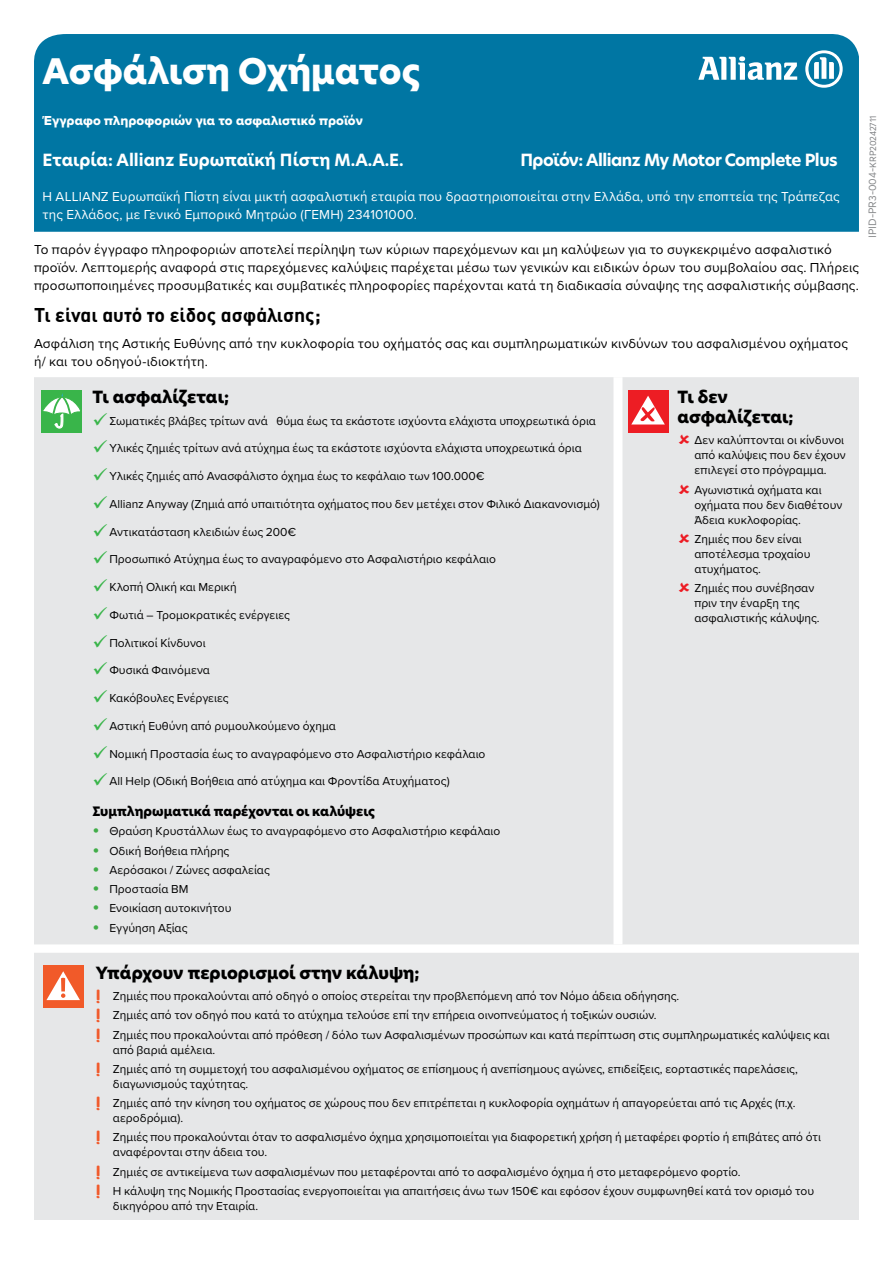
<style>
.page{position:relative;width:893px;height:1263px;background:#fff}
.page>*{position:absolute;margin:0;border:0;box-sizing:border-box;transform-origin:0 0}
.t1{font:800 34.5px "New Hero";color:#fff}
.t2{font:700 19.5px "DIN Greek";color:#000}
.t3{font:800 16.5px/19.8px "New Hero";color:#000}
.t4{font:700 16.5px "New Hero";color:#fff}
.t5{font:700 16.5px "New Hero";letter-spacing:-.03em;color:#fff}
.t6{font:13.5px/18px "Proxima Nova";letter-spacing:.015em;color:#000}
.t7{font:13.5px/18px "Proxima Nova";letter-spacing:.015em;color:#fff}
.t8{font:13.5px "Proxima Nova Extrabld";letter-spacing:.01em;color:#fff}
.t9{font:800 12.75px "New Hero";letter-spacing:-.005em;color:#000}
.t10{font:12px/15px "Proxima Nova";letter-spacing:.005em;color:#000}
.t11{font:10.5px "Averta Std";color:#8a8c8e}
.s1{font-family:"DIN Greek";font-size:13.5px;color:#41ad49}
.s2{font-size:9px;color:#808285}
.s3{font-family:"Comic Sans MS";font-weight:700;font-size:17.25px;color:#f1592a}
</style>
<div class="page">
<div style="left:34px;top:34px;width:825px;height:198px;background:#0076a3"></div>
<svg style="left:34px;top:34px;width:32px;height:29px"></svg>
<div style="left:34px;top:377px;width:825px;height:567px;background:#e6e7e8"></div>
<div style="left:613px;top:377px;width:9px;height:567px;background:#fff"></div>
<div style="left:41px;top:390px;width:41px;height:42px;background:#39b54a"></div>
<svg style="left:43px;top:393px;width:37px;height:35px"></svg>
<div style="left:628px;top:390px;width:41px;height:42px;background:#ed1d24"></div>
<svg style="left:631px;top:396px;width:34px;height:28px"></svg>
<svg style="left:698px;top:56px;width:99px;height:24px"></svg>
<svg style="left:805px;top:34px;width:54px;height:54px"></svg>
<div style="left:34px;top:953px;width:825px;height:267px;background:#e6e7e8"></div>
<div style="left:43px;top:965px;width:41px;height:43px;background:#f15a29"></div>
<svg style="left:46px;top:971px;width:34px;height:29px"></svg>
<svg style="left:94px;top:412px;width:13px;height:13px"></svg>
<svg style="left:94px;top:440px;width:13px;height:13px"></svg>
<svg style="left:94px;top:468px;width:13px;height:13px"></svg>
<svg style="left:94px;top:496px;width:13px;height:12px"></svg>
<svg style="left:94px;top:523px;width:13px;height:13px"></svg>
<svg style="left:94px;top:551px;width:13px;height:13px"></svg>
<svg style="left:94px;top:579px;width:13px;height:13px"></svg>
<svg style="left:94px;top:607px;width:13px;height:12px"></svg>
<svg style="left:94px;top:634px;width:13px;height:13px"></svg>
<svg style="left:94px;top:662px;width:13px;height:13px"></svg>
<svg style="left:94px;top:690px;width:13px;height:13px"></svg>
<svg style="left:94px;top:718px;width:13px;height:12px"></svg>
<svg style="left:94px;top:745px;width:13px;height:13px"></svg>
<svg style="left:94px;top:773px;width:13px;height:13px"></svg>
<svg style="left:679px;top:435px;width:10px;height:9px"></svg>
<svg style="left:679px;top:484px;width:10px;height:9px"></svg>
<svg style="left:679px;top:533px;width:10px;height:10px"></svg>
<svg style="left:679px;top:582px;width:10px;height:10px"></svg>
<h1 class="t1" style="left:43px;top:48px;width:379px">Ασφάλιση Οχήματος</h1>
<p class="t8" style="left:43px;top:110px;width:322px">Έγγραφο πληροφοριών για το ασφαλιστικό προϊόν</p>
<h3 class="t4" style="left:43px;top:149px;width:363px">Εταιρία: Allianz Ευρωπαϊκή Πίστη Μ.Α.Α.Ε.</h3>
<h3 class="t5" style="left:520px;top:149px;width:319px">Προϊόν: Allianz My Motor Complete Plus</h3>
<p class="t7" style="left:43px;top:187px;width:799px">Η ALLIANZ Ευρωπαϊκή Πίστη είναι μικτή ασφαλιστική εταιρία που δραστηριοποιείται στην Ελλάδα, υπό την εποπτεία της Τράπεζας της Ελλάδος, με Γενικό Εμπορικό Μητρώο (ΓΕΜΗ) 234101000.</p>
<p class="t6" style="left:34px;top:240px;width:826px">Το παρόν έγγραφο πληροφοριών αποτελεί περίληψη των κύριων παρεχόμενων και μη καλύψεων για το συγκεκριμένο ασφαλιστικό προϊόν. Λεπτομερής αναφορά στις παρεχόμενες καλύψεις παρέχεται μέσω των γενικών και ειδικών όρων του συμβολαίου σας. Πλήρεις προσωποποιημένες προσυμβατικές και συμβατικές πληροφορίες παρέχονται κατά τη διαδικασία σύναψης της ασφαλιστικής σύμβασης.</p>
<h2 class="t2" style="left:34px;top:303px;width:288px">Τι είναι αυτό το είδος ασφάλισης;</h2>
<p class="t6" style="left:34px;top:334px;width:816px">Ασφάλιση της Αστικής Ευθύνης από την κυκλοφορία του οχήματός σας και συμπληρωματικών κινδύνων του ασφαλισμένου οχήματος ή/ και του οδηγού-ιδιοκτήτη.</p>
<h3 class="t3" style="left:92px;top:387px;width:138px">Τι ασφαλίζεται;</h3>
<p class="t10" style="left:109px;top:412px;width:488px">Σωματικές βλάβες τρίτων ανά θύμα έως τα εκάστοτε ισχύοντα ελάχιστα υποχρεωτικά όρια</p>
<p class="t10" style="left:109px;top:440px;width:474px">Υλικές ζημιές τρίτων ανά ατύχημα έως τα εκάστοτε ισχύοντα ελάχιστα υποχρεωτικά όρια</p>
<p class="t10" style="left:109px;top:468px;width:376px">Υλικές ζημιές από Ανασφάλιστο όχημα έως το κεφάλαιο των 100.000€</p>
<p class="t10" style="left:109px;top:496px;width:492px">Allianz Anyway (Ζημιά από υπαιτιότητα οχήματος που δεν μετέχει στον Φιλικό Διακανονισμό)</p>
<p class="t10" style="left:109px;top:523px;width:188px">Αντικατάσταση κλειδιών έως 200€</p>
<p class="t10" style="left:109px;top:551px;width:388px">Προσωπικό Ατύχημα έως το αναγραφόμενο στο Ασφαλιστήριο κεφάλαιο</p>
<p class="t10" style="left:109px;top:579px;width:129px">Κλοπή Ολική και Μερική</p>
<p class="t10" style="left:109px;top:607px;width:182px">Φωτιά – Τρομοκρατικές ενέργειες</p>
<p class="t10" style="left:109px;top:634px;width:98px">Πολιτικοί Κίνδυνοι</p>
<p class="t10" style="left:109px;top:662px;width:102px">Φυσικά Φαινόμενα</p>
<p class="t10" style="left:109px;top:690px;width:121px">Κακόβουλες Ενέργειες</p>
<p class="t10" style="left:109px;top:718px;width:228px">Αστική Ευθύνη από ρυμουλκούμενο όχημα</p>
<p class="t10" style="left:109px;top:746px;width:377px">Νομική Προστασία έως το αναγραφόμενο στο Ασφαλιστήριο κεφάλαιο</p>
<p class="t10" style="left:109px;top:773px;width:342px">All Help (Οδική Βοήθεια από ατύχημα και Φροντίδα Ατυχήματος)</p>
<p class="t9" style="left:92px;top:803px;width:284px">Συμπληρωματικά παρέχονται οι καλύψεις</p>
<p class="t10" style="left:92px;top:823px;width:409px"><span class="s1">•</span> Θραύση Κρυστάλλων έως το αναγραφόμενο στο Ασφαλιστήριο κεφάλαιο</p>
<p class="t10" style="left:92px;top:843px;width:138px"><span class="s1">•</span> Οδική Βοήθεια πλήρης</p>
<p class="t10" style="left:92px;top:862px;width:179px"><span class="s1">•</span> Αερόσακοι / Ζώνες ασφαλείας</p>
<p class="t10" style="left:92px;top:881px;width:98px"><span class="s1">•</span> Προστασία ΒΜ</p>
<p class="t10" style="left:92px;top:900px;width:141px"><span class="s1">•</span> Ενοικίαση αυτοκινήτου</p>
<p class="t10" style="left:92px;top:920px;width:97px"><span class="s1">•</span> Εγγύηση Αξίας</p>
<h3 class="t3" style="left:677px;top:387px;width:118px">Τι δεν ασφαλίζεται;</h3>
<p class="t10" style="left:694px;top:432px;width:153px">Δεν καλύπτονται οι κίνδυνοι από καλύψεις που δεν έχουν επιλεγεί στο πρόγραμμα.</p>
<p class="t10" style="left:694px;top:481px;width:149px">Αγωνιστικά οχήματα και οχήματα που δεν διαθέτουν<br>Άδεια κυκλοφορίας.</p>
<p class="t10" style="left:694px;top:531px;width:118px">Ζημιές που δεν είναι αποτέλεσμα τροχαίου ατυχήματος.</p>
<p class="t10" style="left:694px;top:580px;width:127px">Ζημιές που συνέβησαν πριν την έναρξη της ασφαλιστικής κάλυψης.</p>
<p class="t11" style="left:865px;top:238px;width:124px;rotate:-90deg">IPID-PR3-004-<span class="s2">KRP20242711</span></p>
<h3 class="t3" style="left:96px;top:963px;width:325px">Υπάρχουν περιορισμοί στην κάλυψη;</h3>
<p class="t10" style="left:96px;top:986px;width:735px;line-height:19.2px"><span class="s3">!</span> Ζημιές που προκαλούνται από οδηγό ο οποίος στερείται την προβλεπόμενη από τον Νόμο άδεια οδήγησης.<br><span class="s3">!</span> Ζημιές από τον οδηγό που κατά το ατύχημα τελούσε επί την επήρεια οινοπνεύματος ή τοξικών ουσιών.<br><span class="s3">!</span> Ζημιές που προκαλούνται από πρόθεση / δόλο των Ασφαλισμένων προσώπων και κατά περίπτωση στις συμπληρωματικές καλύψεις και</p>
<p class="t10" style="left:96px;top:1039px;width:704px;line-height:19.2px;text-indent:17px">από βαριά αμέλεια.<br><span class="s3">!</span> Ζημιές από τη συμμετοχή του ασφαλισμένου οχήματος σε επίσημους ή ανεπίσημους αγώνες, επιδείξεις, εορταστικές παρελάσεις,</p>
<p class="t10" style="left:96px;top:1074px;width:701px;line-height:19.2px;text-indent:17px">διαγωνισμούς ταχύτητας.<br><span class="s3">!</span> Ζημιές από την κίνηση του οχήματος σε χώρους που δεν επιτρέπεται η κυκλοφορία οχημάτων ή απαγορεύεται από τις Αρχές (π.χ.</p>
<p class="t10" style="left:96px;top:1108px;width:727px;line-height:19.2px;text-indent:17px">αεροδρόμια).<br><span class="s3">!</span> Ζημιές που προκαλούνται όταν το ασφαλισμένο όχημα χρησιμοποιείται για διαφορετική χρήση ή μεταφέρει φορτίο ή επιβάτες από ότι</p>
<p class="t10" style="left:96px;top:1142px;width:720px;line-height:19.2px;text-indent:17px">αναφέρονται στην άδεια του.<br><span class="s3">!</span> Ζημιές σε αντικείμενα των ασφαλισμένων που μεταφέρονται από το ασφαλισμένο όχημα ή στο μεταφερόμενο φορτίο.<br><span class="s3">!</span> Η κάλυψη της Νομικής Προστασίας ενεργοποιείται για απαιτήσεις άνω των 150€ και εφόσον έχουν συμφωνηθεί κατά τον ορισμό του</p>
<p class="t10" style="left:113px;top:1198px;width:147px">δικηγόρου από την Εταιρία.</p>
</div>
